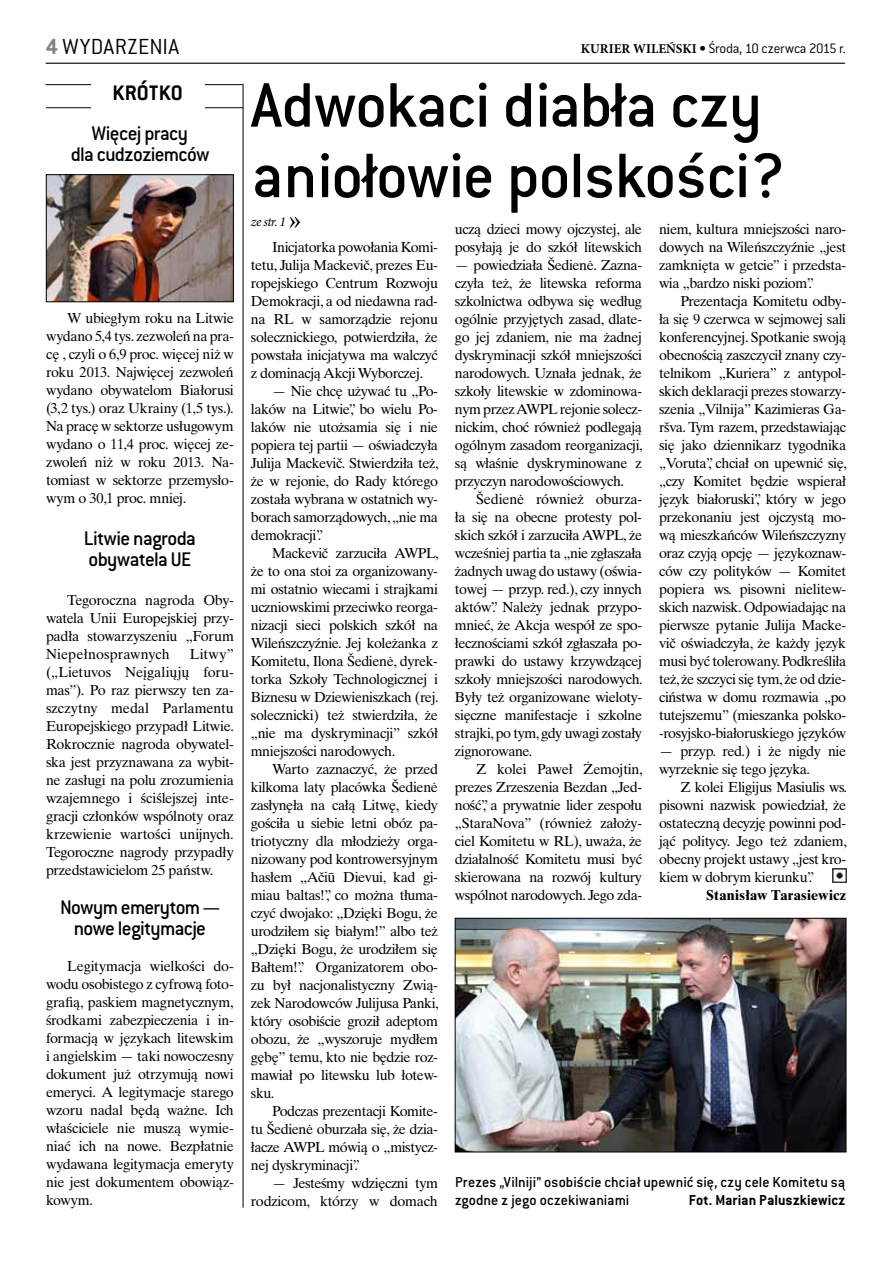
<style>
.page{position:relative;width:893px;height:1263px;background:#fff}
.page>*{position:absolute;margin:0;border:0;box-sizing:border-box;transform-origin:0 0}
.t1{font:69px/70.5px "Conduit ITC Medium";letter-spacing:-.015em;color:#000}
.t2{font:30px "Minion Pro";color:#000}
.t3{font:300 24px "Conduit ITC";letter-spacing:.015em;color:#000}
.t4{font:700 23.1px "Conduit ITC";letter-spacing:.01em;color:#000}
.t5{font:21.6px/21px "Conduit ITC Medium";letter-spacing:-.035em;color:#000;text-align:center}
.t6{font:15.9px/18px "Conduit ITC Medium";letter-spacing:.005em;color:#000}
.t7{font:700 15.9px "Conduit ITC";letter-spacing:.005em;color:#000}
.t8{font:300 15px "Conduit ITC";letter-spacing:-.02em;color:#000}
.t9{font:14.4px/18px "Times Ten LT Std";letter-spacing:-.03em;color:#000;text-align:justify}
.t10{font:700 14.4px "Times Ten LT Std";letter-spacing:.025em;color:#000}
.t11{font:italic 13.5px "Minion Pro";color:#000}
.s1{font-weight:700;color:#808285}
.s2{font-family:"Minion Pro";font-weight:700;font-size:13.5px}
.s3{font-weight:700}
</style>
<div class="page">
<img style="left:832px;top:868px;width:14px;height:14px">
<hr style="left:46px;top:63px;width:799px;height:1px;background:#000">
<hr style="left:243px;top:84px;width:1px;height:1124px;background:#000">
<hr style="left:45px;top:84px;width:198px;height:1px;background:#000">
<hr style="left:46px;top:107px;width:197px;height:1px;background:#000">
<div style="left:91px;top:78px;width:113px;height:36px;background:#fff"></div>
<img style="left:48px;top:177px;width:184px;height:123px">
<div style="left:46px;top:175px;width:188px;height:127px;border:1px solid #000"></div>
<img style="left:457px;top:920px;width:387px;height:230px">
<div style="left:455px;top:918px;width:391px;height:234px;border:1px solid #000"></div>
<h3 class="t3" style="left:46px;top:33px;width:135px"><span class="s1">4</span> WYDARZENIA</h3>
<p class="t8" style="left:581px;top:41px;width:266px"><span class="s2">KURIER WILEŃSKI</span> <span class="s3">•</span> Środa, 10 czerwca 2015 r.</p>
<h1 class="t1" style="left:251px;top:69px;width:536px">Adwokaci diabła czy aniołowie polskości?</h1>
<p class="t11" style="left:251px;top:212px;width:36px">ze str. 1</p>
<h2 class="t2" style="left:289px;top:199px;width:15px">»</h2>
<h3 class="t4" style="left:112px;top:79px;width:72px">KRÓTKO</h3>
<h3 class="t5" style="left:71px;top:123px;width:140px">Więcej pracy<br>dla cudzoziemców</h3>
<p class="t9" style="left:455px;top:220px;width:189px">uczą dzieci mowy ojczystej, ale posyłają je do szkół litewskich</p>
<p class="t9" style="left:455px;top:256px;width:189px">— powiedziała Šedienė. Zazna&shy;czyła też, że litewska reforma szkolnictwa odbywa się według ogólnie przyjętych zasad, dlate&shy;go jej zdaniem, nie ma żadnej dyskryminacji szkół mniejszości narodowych. Uznała jednak, że szkoły litewskie w zdominowa&shy;nym przez AWPL rejonie solecz&shy;nickim, choć również podlegają ogólnym zasadom reorganizacji, są właśnie dyskryminowane z przyczyn narodowościowych.</p>
<p class="t9" style="left:455px;top:490px;width:189px;text-indent:21px">Šedienė również oburza&shy;ła się na obecne protesty pol&shy;skich szkół i zarzuciła AWPL, że wcześniej partia ta „nie zgłaszała żadnych uwag do ustawy (oświa&shy;towej — przyp. red.), czy innych aktów”. Należy jednak przypo&shy;mnieć, że Akcja wespół ze spo&shy;łecznościami szkół zgłaszała po&shy;prawki do ustawy krzywdzącej szkoły mniejszości narodowych.<br>Były też organizowane wieloty&shy;sięczne manifestacje i szkolne strajki, po tym, gdy uwagi zostały zignorowane.</p>
<p class="t9" style="left:455px;top:760px;width:189px;text-indent:21px">Z kolei Paweł Żemojtin, prezes Zrzeszenia Bezdan „Jed&shy;ność”, a prywatnie lider zespołu „StaraNova” (również założy&shy;ciel Komitetu w RL), uważa, że działalność Komitetu musi być skierowana na rozwój kultury wspólnot narodowych. Jego zda-</p>
<p class="t9" style="left:659px;top:220px;width:189px">niem, kultura mniejszości naro&shy;dowych na Wileńszczyźnie „jest zamknięta w getcie” i przedsta&shy;wia „bardzo niski poziom”.</p>
<p class="t9" style="left:659px;top:292px;width:189px;text-indent:21px">Prezentacja Komitetu odby&shy;ła się 9 czerwca w sejmowej sali konferencyjnej. Spotkanie swoją obecnością zaszczycił znany czy&shy;telnikom „Kuriera” z antypol&shy;skich deklaracji prezes stowarzy&shy;szenia „Vilnija” Kazimieras Ga&shy;ršva. Tym razem, przedstawiając się jako dziennikarz tygodnika „Voruta”, chciał on upewnić się, „czy Komitet będzie wspierał język białoruski”, który w jego przekonaniu jest ojczystą mo&shy;wą mieszkańców Wileńszczyzny oraz czyją opcję — językoznaw&shy;ców czy polityków — Komitet popiera ws. pisowni nielitew&shy;skich nazwisk. Odpowiadając na pierwsze pytanie Julija Macke&shy;vič oświadczyła, że każdy język musi być tolerowany. Podkreśliła też, że szczyci się tym, że od dzie&shy;ciństwa w domu rozmawia „po tutejszemu” (mieszanka polsko--rosyjsko-białoruskiego języków</p>
<p class="t9" style="left:659px;top:742px;width:189px">— przyp. red.) i że nigdy nie wyrzeknie się tego języka.</p>
<p class="t9" style="left:659px;top:778px;width:189px;text-indent:21px">Z kolei Eligijus Masiulis ws. pisowni nazwisk powiedział, że ostateczną decyzję powinni pod&shy;jąć politycy. Jego też zdaniem, obecny projekt ustawy „jest kro&shy;kiem w dobrym kierunku”.</p>
<p class="t10" style="left:706px;top:886px;width:142px">Stanisław Tarasiewicz</p>
<p class="t9" style="left:251px;top:238px;width:189px;text-indent:21px">Inicjatorka powołania Komi&shy;tetu, Julija Mackevič, prezes Eu&shy;ropejskiego Centrum Rozwoju Demokracji, a od niedawna rad&shy;na RL w samorządzie rejonu solecznickiego, potwierdziła, że powstała inicjatywa ma walczyć z dominacją Akcji Wyborczej.</p>
<p class="t9" style="left:251px;top:382px;width:189px;text-indent:21px">— Nie chcę używać tu „Po&shy;laków na Litwie”, bo wielu Po&shy;laków nie utożsamia się i nie popiera tej partii — oświadczyła Julija Mackevič. Stwierdziła też, że w rejonie, do Rady którego została wybrana w ostatnich wy&shy;borach samorządowych, „nie ma demokracji”.</p>
<p class="t9" style="left:251px;top:544px;width:189px;text-indent:21px">Mackevič zarzuciła AWPL, że to ona stoi za organizowany&shy;mi ostatnio wiecami i strajkami uczniowskimi przeciwko reorga&shy;nizacji sieci polskich szkół na Wileńszczyźnie. Jej koleżanka z Komitetu, Ilona Šedienė, dyrek&shy;torka Szkoły Technologicznej i Biznesu w Dziewieniszkach (rej. solecznicki) też stwierdziła, że „nie ma dyskryminacji” szkół mniejszości narodowych.</p>
<p class="t9" style="left:251px;top:760px;width:189px;text-indent:21px">Warto zaznaczyć, że przed kilkoma laty placówka Šedienė zasłynęła na całą Litwę, kiedy gościła u siebie letni obóz pa&shy;triotyczny dla młodzieży orga&shy;nizowany pod kontrowersyjnym hasłem „Ačiū Dievui, kad gi&shy;miau baltas!”, co można tłuma&shy;czyć dwojako: „Dzięki Bogu, że urodziłem się białym!” albo też „Dzięki Bogu, że urodziłem się Bałtem!”. Organizatorem obo&shy;zu był nacjonalistyczny Zwią&shy;zek Narodowców Julijusa Panki, który osobiście groził adeptom obozu, że „wyszoruje mydłem gębę” temu, kto nie będzie roz&shy;mawiał po litewsku lub łotew&shy;sku.</p>
<p class="t9" style="left:251px;top:1102px;width:189px;text-indent:21px">Podczas prezentacji Komite&shy;tu Šedienė oburzała się, że dzia&shy;łacze AWPL mówią o „mistycz&shy;nej dyskryminacji”.</p>
<p class="t9" style="left:251px;top:1174px;width:189px;text-align:right">— Jesteśmy wdzięczni tym rodzicom, którzy w domach</p>
<p class="t9" style="left:46px;top:309px;width:189px;text-indent:21px">W ubiegłym roku na Litwie wydano 5,4 tys. zezwoleń na pra&shy;cę , czyli o 6,9 proc. więcej niż w roku 2013. Najwięcej zezwoleń wydano obywatelom Białorusi (3,2 tys.) oraz Ukrainy (1,5 tys.).<br>Na pracę w sektorze usługowym wydano o 11,4 proc. więcej ze&shy;zwoleń niż w roku 2013. Na&shy;tomiast w sektorze przemysło&shy;wym o 30,1 proc. mniej.</p>
<h3 class="t5" style="left:84px;top:528px;width:114px;text-align:left">Litwie nagroda obywatela UE</h3>
<p class="t9" style="left:46px;top:591px;width:189px;text-indent:21px">Tegoroczna nagroda Oby&shy;watela Unii Europejskiej przy&shy;padła stowarzyszeniu „Forum Niepełnosprawnych</p>
<p class="t9" style="left:46px;top:645px;width:189px;text-indent:144px">Litwy” („Lietuvos Neįgaliųjų foru&shy;mas”). Po raz pierwszy ten za&shy;szczytny medal Parlamentu Europejskiego przypadł Litwie.<br>Rokrocznie nagroda obywatel&shy;ska jest przyznawana za wybit&shy;ne zasługi na polu zrozumienia wzajemnego i ściślejszej inte&shy;gracji członków wspólnoty oraz krzewienie wartości unijnych.<br>Tegoroczne nagrody przypadły przedstawicielom 25 państw.</p>
<h3 class="t5" style="left:60px;top:897px;width:161px">Nowym emerytom — nowe legitymacje</h3>
<p class="t9" style="left:46px;top:957px;width:189px;text-indent:21px">Legitymacja wielkości do&shy;wodu osobistego z cyfrową foto&shy;grafią, paskiem magnetycznym, środkami zabezpieczenia i in&shy;formacją w językach litewskim i angielskim — taki nowoczesny dokument już otrzymują nowi emeryci. A legitymacje starego wzoru nadal będą ważne. Ich właściciele nie muszą wymie&shy;niać ich na nowe. Bezpłatnie wydawana legitymacja emeryty nie jest dokumentem obowiąz&shy;kowym.</p>
<p class="t6" style="left:455px;top:1173px;width:391px">Prezes „Vilniji” osobiście chciał upewnić się, czy cele Komitetu są zgodne z jego oczekiwaniami</p>
<p class="t7" style="left:689px;top:1190px;width:158px">Fot. Marian Paluszkiewicz</p>
</div>
